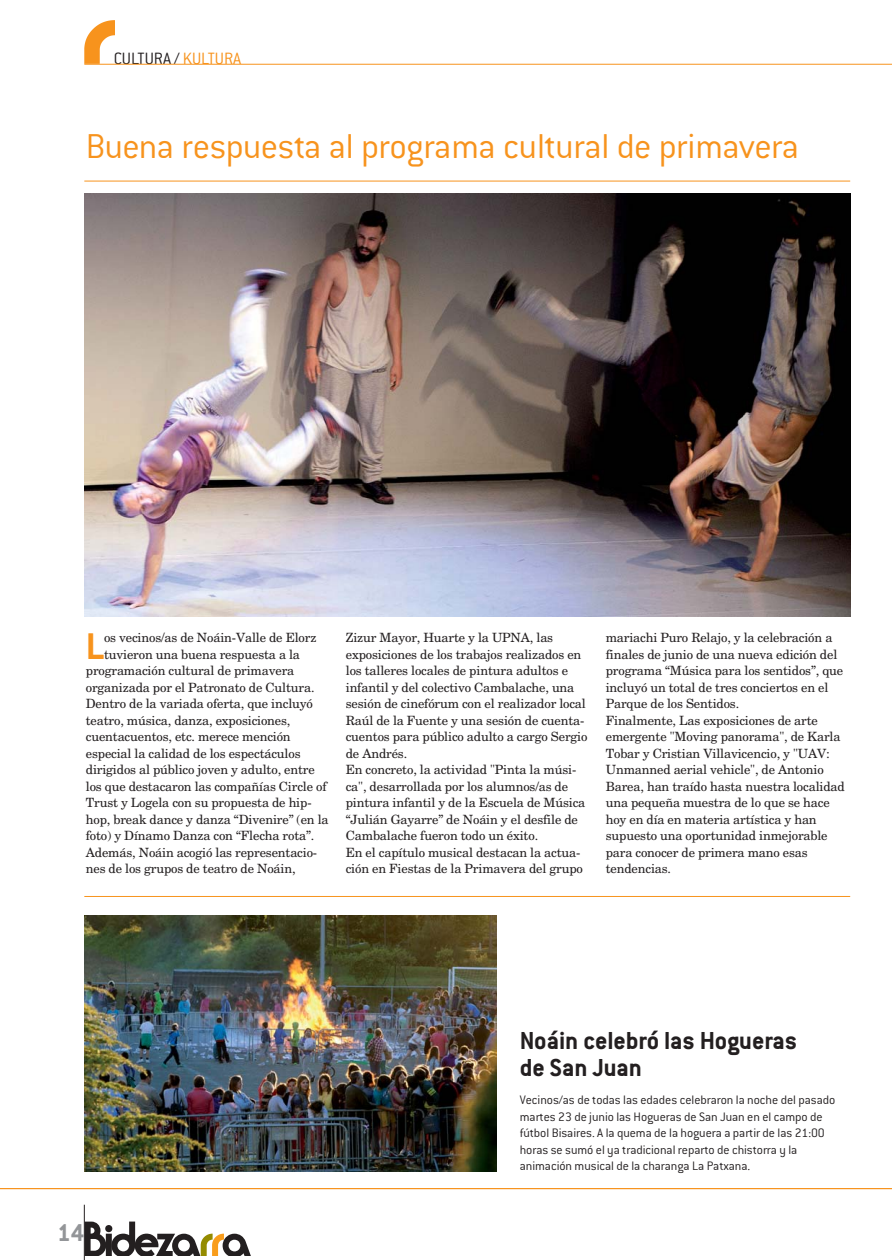
<style>
.page{position:relative;width:892px;height:1260px;background:#fff}
.page>*{position:absolute;margin:0;border:0;box-sizing:border-box;transform-origin:0 0}
.t1{font:700 40.8px "Conduit ITC";color:#f7931d}
.t2{font:300 37.95px "Conduit ITC";letter-spacing:-.015em;color:#f7931d}
.t3{font:700 27px/27px "Conduit ITC";letter-spacing:-.005em;color:#231f20}
.t4{font:700 26.85px "Conduit ITC";color:#939598}
.t5{font:300 18px "Conduit ITC";color:#231f20}
.t6{font:300 13.5px/16.5px "Conduit ITC";letter-spacing:-.005em;color:#231f20}
.t7{font:12.75px/16.5px "New Century Schlbk";letter-spacing:-.01em;color:#231f20}
.s1{color:#f7931d}
</style>
<div class="page">
<hr style="left:84px;top:1204px;width:1px;height:55px;background:#231f20">
<svg style="left:85px;top:1221px;width:166px;height:34px"></svg>
<hr style="left:0;top:1188px;width:891px;height:1px;background:#f7931d">
<img style="left:84px;top:21px;width:30px;height:43px">
<hr style="left:84px;top:64px;width:807px;height:1px;background:#f7931d">
<hr style="left:84px;top:896px;width:766px;height:1px;background:#f7931d">
<img style="left:84px;top:915px;width:412px;height:256px">
<hr style="left:84px;top:181px;width:766px;height:1px;background:#f7931d">
<img style="left:84px;top:194px;width:766px;height:422px">
<h3 class="t5" style="left:114px;top:53px;width:129px">CULTURA / <span class="s1">KULTURA</span></h3>
<h2 class="t2" style="left:86px;top:134px;width:714px">Buena respuesta al programa cultural de primavera</h2>
<h1 class="t1" style="left:86px;top:633px;width:20px">L</h1>
<p class="t7" style="left:104px;top:630px;width:214px">os vecinos/as de Noáin-Valle de Elorz</p>
<p class="t7" style="left:104px;top:647px;width:197px">tuvieron una buena respuesta a la</p>
<p class="t7" style="left:86px;top:663px;width:210px">programación cultural de primavera</p>
<p class="t7" style="left:86px;top:680px;width:230px">organizada por el Patronato de Cultura.</p>
<p class="t7" style="left:86px;top:696px;width:228px">Dentro de la variada oferta, que incluyó</p>
<p class="t7" style="left:86px;top:713px;width:206px">teatro, música, danza, exposiciones,</p>
<p class="t7" style="left:86px;top:729px;width:206px">cuentacuentos, etc. merece mención</p>
<p class="t7" style="left:86px;top:746px;width:216px">especial la calidad de los espectáculos</p>
<p class="t7" style="left:86px;top:762px;width:230px">dirigidos al público joven y adulto, entre</p>
<p class="t7" style="left:86px;top:779px;width:242px">los que destacaron las compañías Circle of</p>
<p class="t7" style="left:86px;top:795px;width:227px">Trust y Logela con su propuesta de hip-</p>
<p class="t7" style="left:86px;top:812px;width:244px">hop, break dance y danza “Divenire” (en la</p>
<p class="t7" style="left:86px;top:828px;width:230px">foto) y Dínamo Danza con “Flecha rota”.</p>
<p class="t7" style="left:86px;top:845px;width:233px">Además, Noáin acogió las representacio-</p>
<p class="t7" style="left:86px;top:861px;width:211px">nes de los grupos de teatro de Noáin,</p>
<p class="t7" style="left:346px;top:630px;width:243px">Zizur Mayor, Huarte y la UPNA, las exposiciones de los trabajos realizados en los talleres locales de pintura adultos e infantil y del colectivo Cambalache, una sesión de cinefórum con el realizador local Raúl de la Fuente y una sesión de cuenta&shy;cuentos para público adulto a cargo Sergio de Andrés.<br>En concreto, la actividad "Pinta la músi&shy;ca", desarrollada por los alumnos/as de pintura infantil y de la Escuela de Música “Julián Gayarre” de Noáin y el desfile de Cambalache fueron todo un éxito.<br>En el capítulo musical destacan la actua&shy;ción en Fiestas de la Primavera del grupo</p>
<p class="t7" style="left:605px;top:630px;width:240px">mariachi Puro Relajo, y la celebración a finales de junio de una nueva edición del programa “Música para los sentidos”, que incluyó un total de tres conciertos en el Parque de los Sentidos.<br>Finalmente, Las exposiciones de arte emergente "Moving panorama", de Karla Tobar y Cristian Villavicencio, y "UAV:<br>Unmanned aerial vehicle", de Antonio Barea, han traído hasta nuestra localidad una pequeña muestra de lo que se hace hoy en día en materia artística y han supuesto una oportunidad inmejorable para conocer de primera mano esas tendencias.</p>
<h3 class="t4" style="left:57px;top:1224px;width:29px">14</h3>
<h3 class="t3" style="left:519px;top:1029px;width:279px">Noáin celebró las Hogueras de San Juan</h3>
<p class="t6" style="left:519px;top:1093px;width:317px">Vecinos/as de todas las edades celebraron la noche del pasado martes 23 de junio las Hogueras de San Juan en el campo de fútbol Bisaires. A la quema de la hoguera a partir de las 21:00 horas se sumó el ya tradicional reparto de chistorra y la animación musical de la charanga La Patxana.</p>
</div>
